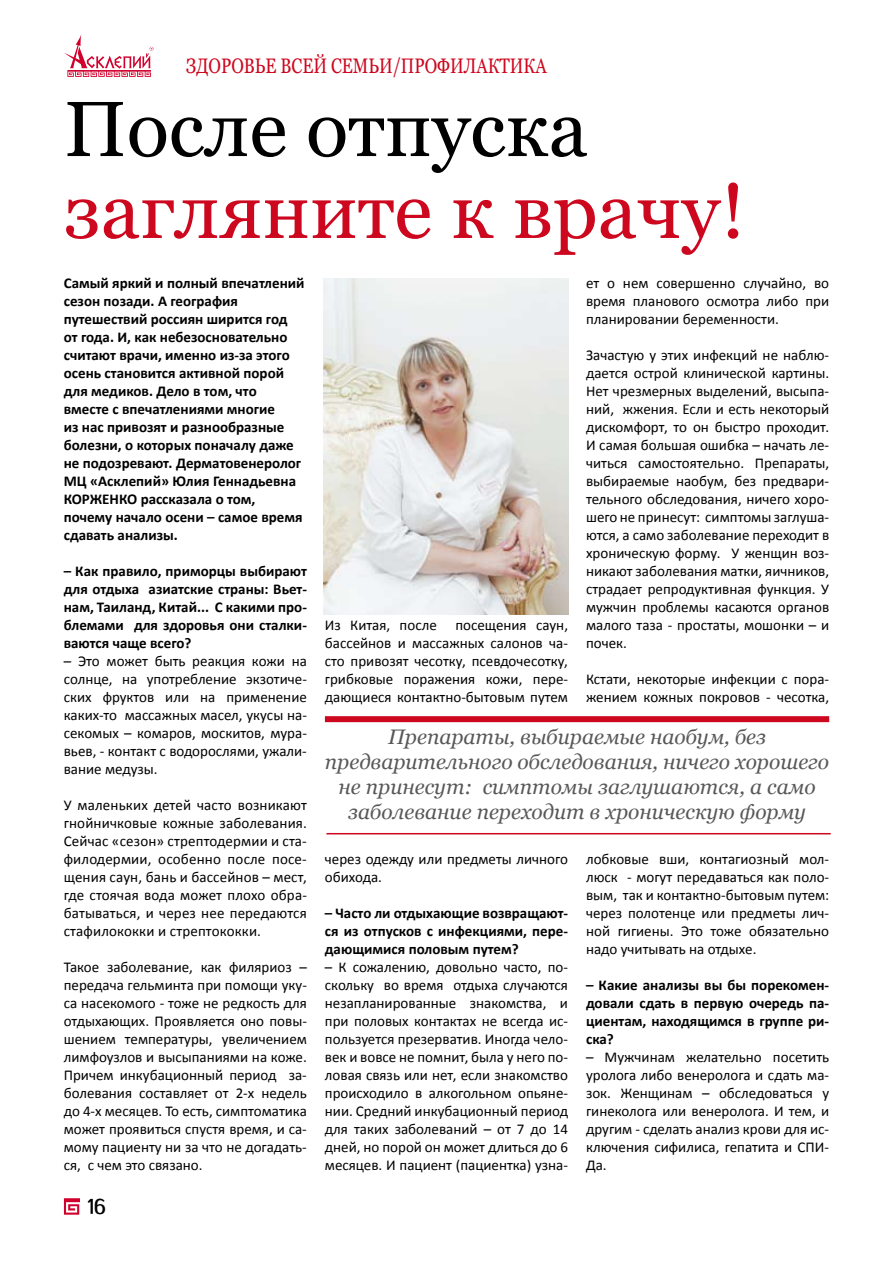
<style>
.page{position:relative;width:893px;height:1263px;background:#fff}
.page>*{position:absolute;margin:0;border:0;box-sizing:border-box;transform-origin:0 0}
.t1{font:78px "Georgia";color:#cd071e}
.t2{font:78px "Georgia";color:#000}
.t3{font:italic 21px/25.2px "Georgia";color:#58585a;text-align:center}
.t4{font:21px "Georgia";color:#cd071e;scale:.8 1}
.t5{font:21px "Prosto";color:#000;scale:.75 1}
.t6{font:15px/18px "Calibri";color:#000;text-align:justify}
.t7{font:700 15px/18px "Calibri";color:#000;text-align:justify}
</style>
<div class="page">
<svg style="left:64px;top:1198px;width:16px;height:17px"></svg>
<svg style="left:64px;top:34px;width:89px;height:43px"></svg>
<img style="left:323px;top:279px;width:245px;height:335px">
<div style="left:325px;top:716px;width:504px;height:6px;background:#cd071e"></div>
<hr style="left:326px;top:833px;width:505px;height:1px;background:#cd071e">
<h2 class="t4" style="left:186px;top:53px;width:452px">Здоровье всей семьи/Профилактика</h2>
<h1 class="t2" style="left:64px;top:82px;width:526px">После отпуска</h1>
<h1 class="t1" style="left:64px;top:164px;width:683px">загляните к врачу!</h1>
<p class="t7" style="left:64px;top:274px;width:242px;text-align:left">Самый яркий и полный впечатлений сезон позади. А география путешествий россиян ширится год от года. И, как небезосновательно считают врачи, именно из-за этого осень становится активной порой для медиков. Дело в том, что вместе с впечатлениями многие<br>из нас привозят и разнообразные болезни, о которых поначалу даже не подозревают. Дерматовенеролог<br>МЦ «Асклепий» Юлия Геннадьевна<br>КОРЖЕНКО рассказала о том, почему начало осени – самое время сдавать анализы.</p>
<p class="t7" style="left:64px;top:562px;width:245px">– Как правило, приморцы выбирают для отдыха азиатские страны: Вьет&shy;нам, Таиланд, Китай... С какими про&shy;блемами для здоровья они сталки&shy;ваются чаще всего?</p>
<p class="t6" style="left:64px;top:652px;width:245px">– Это может быть реакция кожи на солнце, на употребление экзотиче&shy;ских фруктов или на применение каких-то массажных масел, укусы на&shy;секомых – комаров, москитов, мура&shy;вьев, - контакт с водорослями, ужали&shy;вание медузы.</p>
<p class="t6" style="left:64px;top:796px;width:245px">У маленьких детей часто возникают гнойничковые кожные заболевания.<br>Сейчас «сезон» стрептодермии и ста&shy;филодермии, особенно после посе&shy;щения саун, бань и бассейнов – мест, где стоячая вода может плохо обра&shy;батываться, и через нее передаются стафилококки и стрептококки.</p>
<p class="t6" style="left:64px;top:958px;width:245px">Такое заболевание, как филяриоз – передача гельминта при помощи уку&shy;са насекомого - тоже не редкость для отдыхающих. Проявляется оно повы&shy;шением температуры, увеличением лимфоузлов и высыпаниями на коже.<br>Причем инкубационный период за&shy;болевания составляет от 2-х недель до 4-х месяцев. То есть, симптоматика может проявиться спустя время, и са&shy;мому пациенту ни за что не догадать&shy;ся, с чем это связано.</p>
<p class="t6" style="left:586px;top:274px;width:245px">ет о нем совершенно случайно, во время планового осмотра либо при планировании беременности.</p>
<p class="t6" style="left:586px;top:346px;width:245px">Зачастую у этих инфекций не наблю&shy;дается острой клинической картины.<br>Нет чрезмерных выделений, высыпа&shy;ний, жжения. Если и есть некоторый дискомфорт, то он быстро проходит.<br>И самая большая ошибка – начать ле&shy;читься самостоятельно. Препараты, выбираемые наобум, без предвари&shy;тельного обследования, ничего хоро&shy;шего не принесут: симптомы заглуша&shy;ются, а само заболевание переходит в хроническую форму. У женщин воз&shy;никают заболевания матки, яичников, страдает репродуктивная функция. У мужчин проблемы касаются органов малого таза - простаты, мошонки – и почек.</p>
<p class="t6" style="left:586px;top:670px;width:245px">Кстати, некоторые инфекции с пора&shy;жением кожных покровов - чесотка,</p>
<p class="t6" style="left:325px;top:616px;width:245px">Из Китая, после посещения саун, бассейнов и массажных салонов ча&shy;сто привозят чесотку, псевдочесотку, грибковые поражения кожи, пере&shy;дающиеся контактно-бытовым путем</p>
<h2 class="t3" style="left:325px;top:724px;width:506px">Препараты, выбираемые наобум, без предварительного обследования, ничего хорошего не принесут: симптомы заглушаются, а само заболевание переходит в хроническую форму</h2>
<p class="t6" style="left:586px;top:850px;width:245px">лобковые вши, контагиозный мол&shy;люск - могут передаваться как поло&shy;вым, так и контактно-бытовым путем: через полотенце или предметы лич&shy;ной гигиены. Это тоже обязательно надо учитывать на отдыхе.</p>
<p class="t7" style="left:586px;top:976px;width:245px">– Какие анализы вы бы порекомен&shy;довали сдать в первую очередь па&shy;циентам, находящимся в группе ри&shy;ска?</p>
<p class="t6" style="left:586px;top:1048px;width:245px">– Мужчинам желательно посетить уролога либо венеролога и сдать ма&shy;зок. Женщинам – обследоваться у гинеколога или венеролога. И тем, и другим - сделать анализ крови для ис&shy;ключения сифилиса, гепатита и СПИ-Да.</p>
<p class="t6" style="left:325px;top:850px;width:245px">через одежду или предметы личного обихода.</p>
<p class="t7" style="left:325px;top:904px;width:245px">– Часто ли отдыхающие возвращают&shy;ся из отпусков с инфекциями, пере&shy;дающимися половым путем?</p>
<p class="t6" style="left:325px;top:958px;width:245px">– К сожалению, довольно часто, по&shy;скольку во время отдыха случаются незапланированные знакомства, и при половых контактах не всегда ис&shy;пользуется презерватив. Иногда чело&shy;век и вовсе не помнит, была у него по&shy;ловая связь или нет, если знакомство происходило в алкогольном опьяне&shy;нии. Средний инкубационный период для таких заболеваний – от 7 до 14 дней, но порой он может длиться до 6 месяцев. И пациент (пациентка) узна-</p>
<h2 class="t5" style="left:88px;top:1194px;width:25px">16</h2>
</div>
